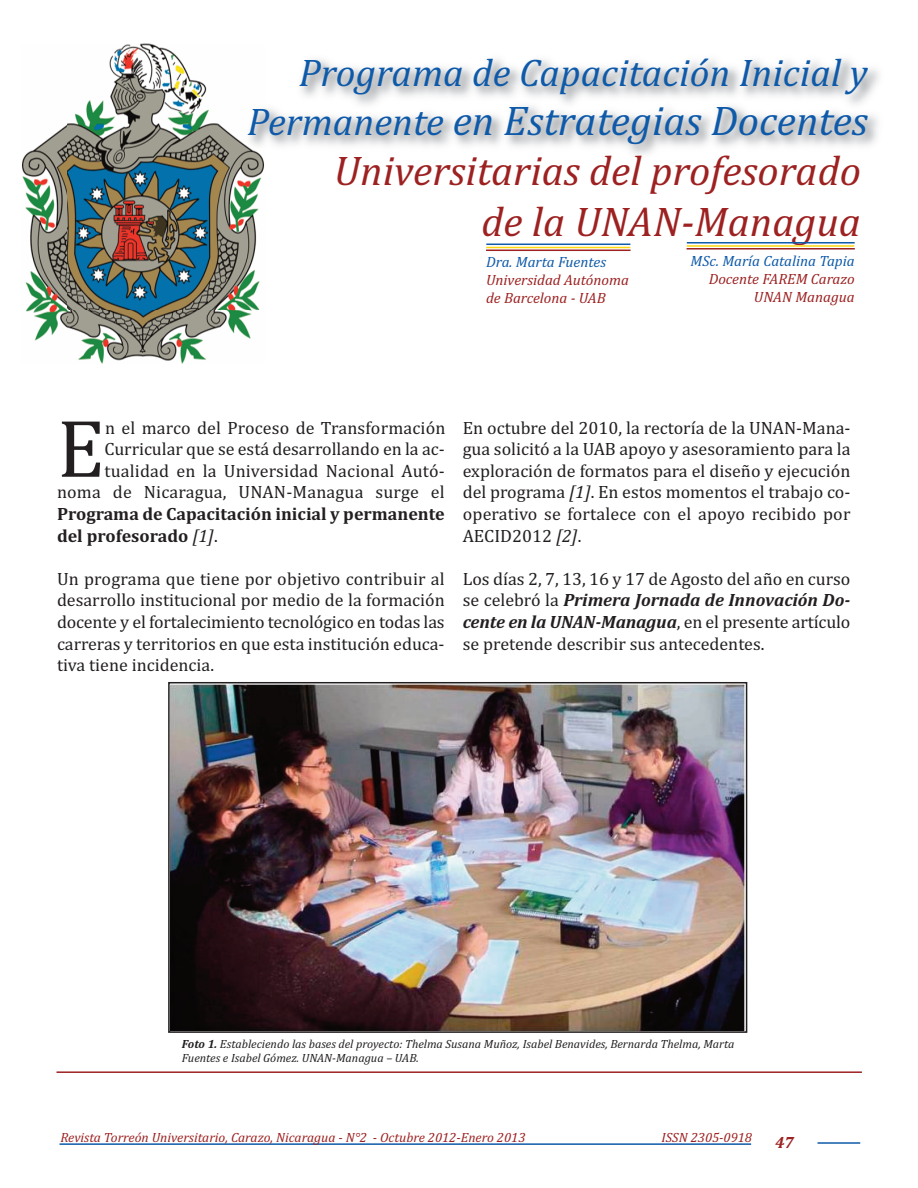
<style>
.page{position:relative;width:918px;height:1188px;background:#fff}
.page>*{position:absolute;margin:0;border:0;box-sizing:border-box;transform-origin:0 0}
.t1{font:82.8px "Cambria";color:#231f20}
.t2{font:italic 42px/50.4px "Cambria";color:#9d2121;text-align:right}
.t3{font:italic 39px "Cambria";color:#0e5aa9}
.t4{font:18px/21.6px "Cambria";color:#231f20;text-align:justify}
.t5{font:700 18px/21.6px "Cambria";color:#231f20}
.t6{font:italic 700 16.5px "Cambria";color:#9d2121}
.t7{font:italic 15px/18px "Cambria";color:#9d2121;text-align:right}
.t8{font:italic 15px "Cambria";color:#0e5aa9}
.t9{font:italic 13.5px "Cambria";color:#9d2121}
.t10{font:italic 12px/14.4px "Cambria";color:#231f20}
.s1{font-size:39px;color:#0e5aa9}
.s2{color:#0e5aa9}
.s3{font-weight:400;font-style:italic}
.s4{font-weight:400}
.s5{font-style:italic}
.s6{font-weight:700;font-style:italic}
.s7{font-weight:700}
</style>
<div class="page">
<hr style="left:57px;top:1071px;width:805px;height:2px;background:#9d2121">
<hr style="left:60px;top:1143px;width:691px;height:2px;background:#0e5aa9">
<hr style="left:818px;top:1142px;width:42px;height:2px;background:#0e5aa9">
<img style="left:22px;top:124px;width:45px;height:217px">
<img style="left:67px;top:309px;width:193px;height:55px">
<img style="left:67px;top:43px;width:217px;height:266px">
<hr style="left:687px;top:245px;width:167px;height:2px;background:#fcd80c">
<hr style="left:687px;top:242px;width:168px;height:2px;background:#0e5aa9">
<hr style="left:687px;top:248px;width:168px;height:2px;background:#9d2121">
<hr style="left:486px;top:247px;width:144px;height:1px;background:#fcd80c">
<hr style="left:486px;top:244px;width:144px;height:1px;background:#0e5aa9">
<hr style="left:486px;top:250px;width:145px;height:1px;background:#9d2121">
<img style="left:171px;top:685px;width:573px;height:345px">
<div style="left:168px;top:682px;width:579px;height:351px;border:2px solid #231f20"></div>
<h3 class="t3" style="left:299px;top:50px;width:571px">Programa de Capacitación Inicial y</h3>
<h2 class="t2" style="left:247px;top:95px;width:622px"><span class="s1">Permanente</span> <span class="s2">en Estrategias Docentes<br></span>Universitarias del profesorado<br>de la UNAN-Managua</h2>
<p class="t8" style="left:690px;top:252px;width:166px">MSc. María Catalina Tapia</p>
<p class="t7" style="left:709px;top:270px;width:148px">Docente FAREM Carazo<br>UNAN Managua</p>
<p class="t8" style="left:486px;top:253px;width:122px">Dra. Marta Fuentes</p>
<p class="t7" style="left:486px;top:271px;width:144px;text-align:left">Universidad Autónoma de Barcelona - UAB</p>
<p class="t4" style="left:57px;top:417px;width:390px;text-align:right">n el marco del Proceso de Transformación Curricular que se está desarrollando en la ac&shy;tualidad en la Universidad Nacional Autó&shy;noma de Nicaragua, UNAN-Managua surge el</p>
<p class="t5" style="left:57px;top:503px;width:389px">Programa de Capacitación inicial y permanente del profesorado <span class="s3">[1]</span><span class="s4">.</span></p>
<p class="t4" style="left:57px;top:568px;width:389px">Un programa que tiene por objetivo contribuir al desarrollo institucional por medio de la formación docente y el fortalecimiento tecnológico en todas las carreras y territorios en que esta institución educa&shy;tiva tiene incidencia.</p>
<h1 class="t1" style="left:57px;top:400px;width:49px">E</h1>
<p class="t4" style="left:463px;top:417px;width:389px">En octubre del 2010, la rectoría de la UNAN-Mana&shy;gua solicitó a la UAB apoyo y asesoramiento para la exploración de formatos para el diseño y ejecución del programa <span class="s5">[1]</span>. En estos momentos el trabajo co&shy;operativo se fortalece con el apoyo recibido por AECID2012 <span class="s5">[2]</span>.</p>
<p class="t4" style="left:463px;top:568px;width:389px">Los días 2, 7, 13, 16 y 17 de Agosto del año en curso se celebró la <span class="s6">Primera Jornada de Innovación Do&shy;cente en la UNAN-Managua</span>, en el presente artículo se pretende describir sus antecedentes.</p>
<p class="t10" style="left:182px;top:1037px;width:554px"><span class="s7">Foto 1.</span> Estableciendo las bases del proyecto: Thelma Susana Muñoz, Isabel Benavides, Bernarda Thelma, Marta<br>Fuentes e Isabel Gómez. UNAN-Managua – UAB.</p>
<p class="t9" style="left:60px;top:1129px;width:467px">Revista Torreón Universitario, Carazo, Nicaragua - N°2 - Octubre 2012-Enero 2013</p>
<p class="t9" style="left:661px;top:1130px;width:92px">ISSN 2305-0918</p>
<p class="t6" style="left:775px;top:1133px;width:20px">47</p>
</div>
